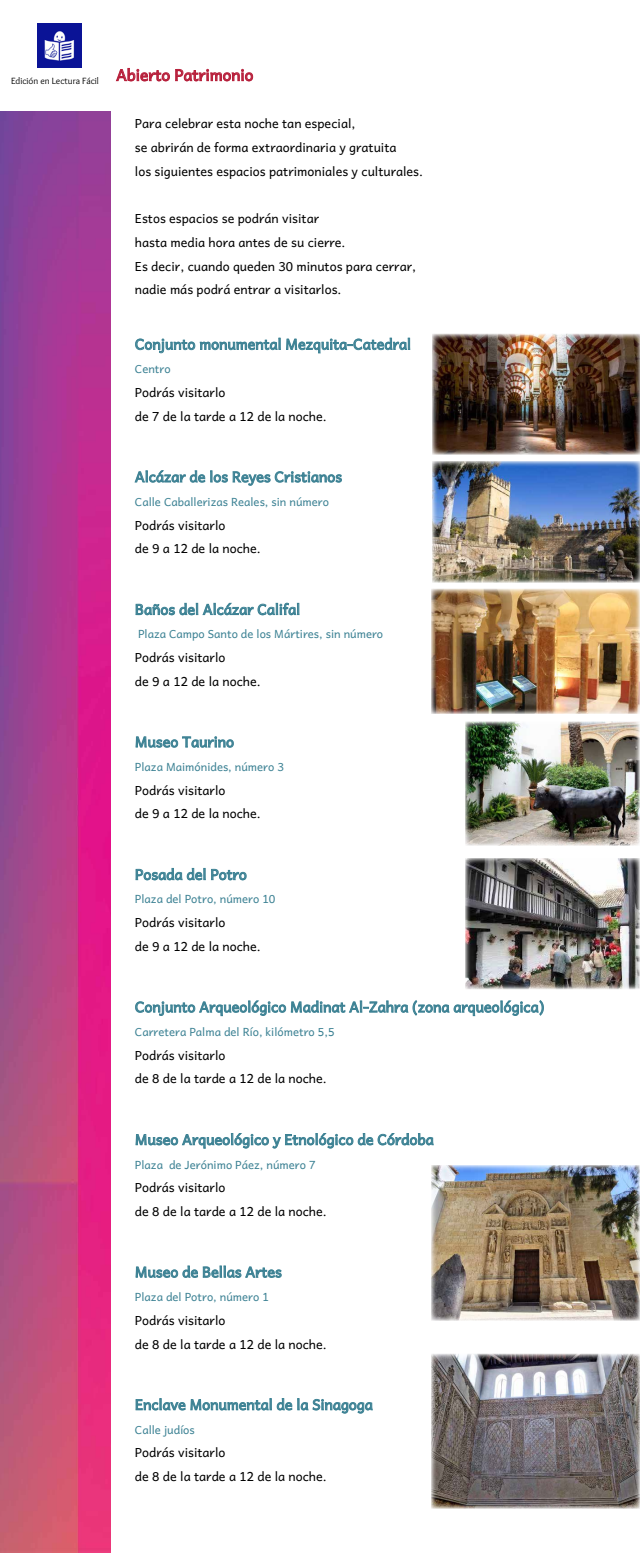
<style>
.page{position:relative;width:640px;height:1553px;background:#fff}
.page>*{position:absolute;margin:0;border:0;box-sizing:border-box;transform-origin:0 0}
.t1{font:14.38px "Andika Basic";color:#3d8294}
.t2{font:12.5px/23.8px "Andika Basic";color:#000}
.t3{font:11.25px "Andika Basic";color:#3d8294}
.t4{font:9.38px "Overlock";color:#000}
</style>
<div class="page">
<img style="left:37px;top:23px;width:45px;height:44px">
<svg style="left:116px;top:68px;width:137px;height:13px"></svg>
<svg style="left:135px;top:338px;width:275px;height:16px"></svg>
<svg style="left:135px;top:470px;width:207px;height:16px"></svg>
<svg style="left:136px;top:603px;width:163px;height:12px"></svg>
<svg style="left:136px;top:736px;width:98px;height:12px"></svg>
<svg style="left:136px;top:868px;width:111px;height:12px"></svg>
<svg style="left:135px;top:1000px;width:409px;height:17px"></svg>
<svg style="left:136px;top:1133px;width:298px;height:16px"></svg>
<svg style="left:136px;top:1265px;width:146px;height:13px"></svg>
<svg style="left:136px;top:1398px;width:237px;height:16px"></svg>
<img style="left:432px;top:334px;width:208px;height:120px">
<img style="left:432px;top:461px;width:208px;height:121px">
<img style="left:431px;top:589px;width:209px;height:125px">
<img style="left:465px;top:721px;width:175px;height:124px">
<img style="left:465px;top:858px;width:175px;height:131px">
<img style="left:431px;top:1165px;width:209px;height:155px">
<img style="left:431px;top:1353px;width:209px;height:155px">
<img style="left:0;top:112px;width:110px;height:1440px">
<p class="t4" style="left:11px;top:75px;width:244px">Edición en Lectura Fácil <sup>Abierto</sup> <sup>Patrimonio</sup></p>
<p class="t2" style="left:135px;top:110px;width:290px">Para celebrar esta noche tan especial,<br>se abrirán de forma extraordinaria y gratuita<br>los siguientes espacios patrimoniales y culturales.</p>
<p class="t2" style="left:135px;top:205px;width:283px">Estos espacios se podrán visitar<br>hasta media hora antes de su cierre.<br>Es decir, cuando queden 30 minutos para cerrar, nadie más podrá entrar a visitarlos.</p>
<p class="t1" style="left:135px;top:331px;width:278px">Conjunto monumental Mezquita-Catedral</p>
<p class="t3" style="left:135px;top:359px;width:37px">Centro</p>
<p class="t2" style="left:135px;top:379px;width:193px">Podrás visitarlo<br>de 7 de la tarde a 12 de la noche.</p>
<p class="t1" style="left:135px;top:464px;width:209px">Alcázar de los Reyes Cristianos</p>
<p class="t3" style="left:135px;top:491px;width:195px">Calle Caballerizas Reales, sin número</p>
<p class="t2" style="left:135px;top:511px;width:127px">Podrás visitarlo<br>de 9 a 12 de la noche.</p>
<p class="t1" style="left:135px;top:596px;width:167px">Baños del Alcázar Califal</p>
<p class="t3" style="left:138px;top:624px;width:247px">Plaza Campo Santo de los Mártires, sin número</p>
<p class="t2" style="left:135px;top:644px;width:127px">Podrás visitarlo<br>de 9 a 12 de la noche.</p>
<p class="t1" style="left:135px;top:729px;width:101px">Museo Taurino</p>
<p class="t3" style="left:135px;top:756px;width:151px">Plaza Maimónides, número 3</p>
<p class="t2" style="left:135px;top:776px;width:127px">Podrás visitarlo<br>de 9 a 12 de la noche.</p>
<p class="t1" style="left:135px;top:861px;width:113px">Posada del Potro</p>
<p class="t3" style="left:135px;top:889px;width:142px">Plaza del Potro, número 10</p>
<p class="t2" style="left:135px;top:909px;width:127px">Podrás visitarlo<br>de 9 a 12 de la noche.</p>
<p class="t1" style="left:135px;top:994px;width:411px">Conjunto Arqueológico Madinat Al-Zahra (zona arqueológica)</p>
<p class="t3" style="left:135px;top:1021px;width:201px">Carretera Palma del Río, kilómetro 5,5</p>
<p class="t2" style="left:135px;top:1041px;width:193px">Podrás visitarlo<br>de 8 de la tarde a 12 de la noche.</p>
<p class="t1" style="left:135px;top:1126px;width:300px">Museo Arqueológico y Etnológico de Córdoba</p>
<p class="t3" style="left:135px;top:1154px;width:182px">Plaza de Jerónimo Páez, número 7</p>
<p class="t2" style="left:135px;top:1174px;width:193px">Podrás visitarlo<br>de 8 de la tarde a 12 de la noche.</p>
<p class="t1" style="left:135px;top:1259px;width:148px">Museo de Bellas Artes</p>
<p class="t3" style="left:135px;top:1286px;width:135px">Plaza del Potro, número 1</p>
<p class="t2" style="left:135px;top:1306px;width:193px">Podrás visitarlo<br>de 8 de la tarde a 12 de la noche.</p>
<p class="t1" style="left:135px;top:1391px;width:239px">Enclave Monumental de la Sinagoga</p>
<p class="t3" style="left:135px;top:1419px;width:61px">Calle judíos</p>
<p class="t2" style="left:135px;top:1439px;width:193px">Podrás visitarlo<br>de 8 de la tarde a 12 de la noche.</p>
</div>
